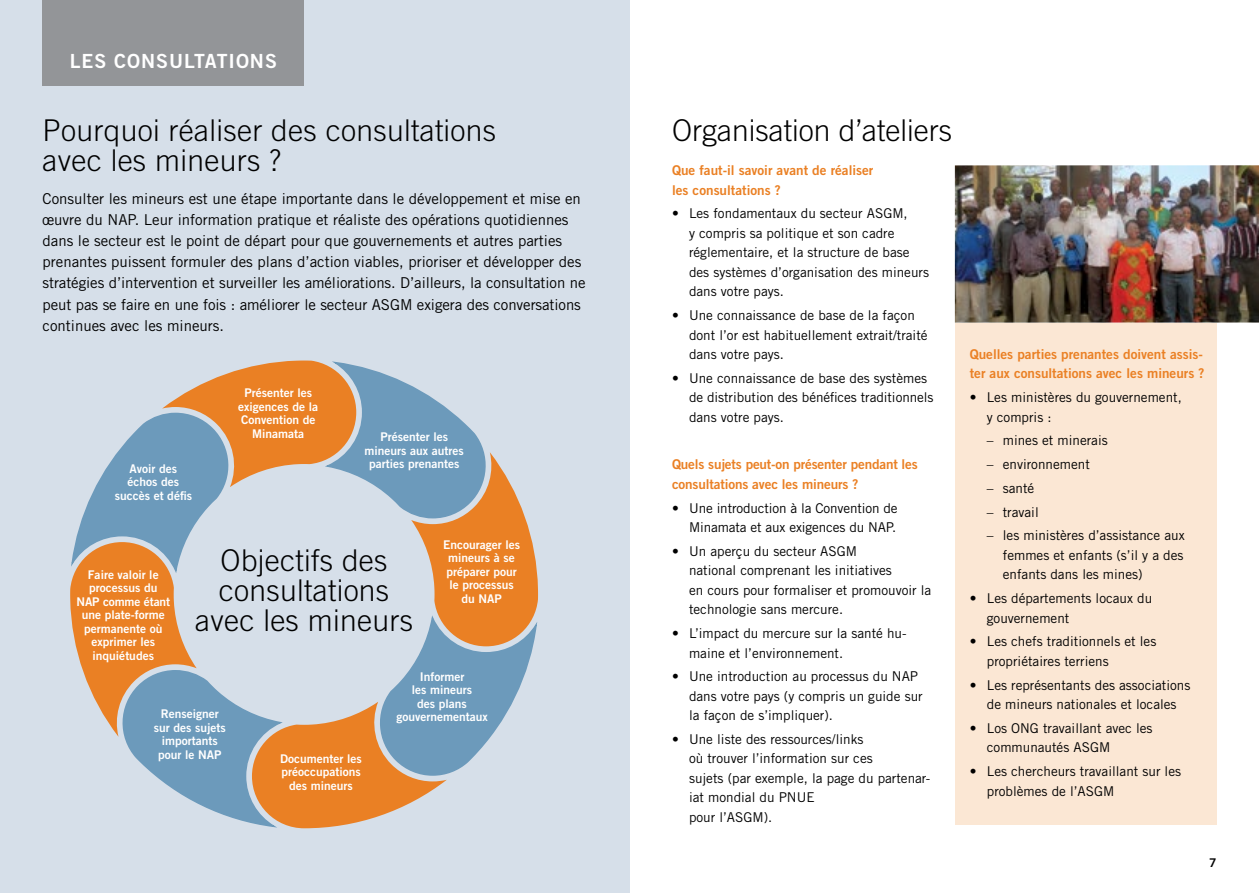
<style>
.page{position:relative;width:1259px;height:893px;background:#fff}
.page>*{position:absolute;margin:0;border:0;box-sizing:border-box;transform-origin:0 0}
.t1{font:300 30px/30px "Trade Gothic LT Std";letter-spacing:.01em;color:#000;text-align:center}
.t2{font:19.5px "Trade Gothic LT Std Bd 2";letter-spacing:.05em;color:#fff}
.t3{font:15px/21px "Trade Gothic LT Std";color:#000}
.t4{font:13.5px/19.5px "Trade Gothic LT Std";color:#000}
.t5{font:13.5px/19.5px "Trade Gothic LT Std Bd 2";color:#ea8024}
.t6{font:12px/13.5px "Trade Gothic LT Std Bd 2";color:#fff;text-align:center}
.t7{font:12px "Trade Gothic LT Std Bd 2";color:#000}
</style>
<div class="page">
<div style="left:0;top:0;width:629px;height:893px;background:#d6dfe9"></div>
<div style="left:955px;top:323px;width:261px;height:501px;background:#fbe7d4"></div>
<svg style="left:70px;top:360px;width:468px;height:468px"></svg>
<div style="left:43px;top:0;width:261px;height:85px;background:#939598"></div>
<img style="left:955px;top:165px;width:304px;height:158px">
<h2 class="t2" style="left:70px;top:49px;width:209px">LES CONSULTATIONS</h2>
<h1 class="t1" style="left:43px;top:115px;width:455px;text-align:left">Pourquoi réaliser des consultations avec les mineurs ?</h1>
<p class="t3" style="left:43px;top:188px;width:544px">Consulter les mineurs est une étape importante dans le développement et mise en œuvre du NAP. Leur information pratique et réaliste des opérations quotidiennes dans le secteur est le point de départ pour que gouvernements et autres parties prenantes puissent formuler des plans d’action viables, prioriser et développer des stratégies d’intervention et surveiller les améliorations. D’ailleurs, la consultation ne peut pas se faire en une fois : améliorer le secteur ASGM exigera des conversations continues avec les mineurs.</p>
<p class="t6" style="left:115px;top:462px;width:79px">Avoir des échos des succès et défis</p>
<p class="t6" style="left:238px;top:386px;width:81px">Présenter les exigences de la<br>Convention de<br>Minamata</p>
<p class="t6" style="left:364px;top:430px;width:101px">Présenter les mineurs aux autres parties prenantes</p>
<p class="t6" style="left:76px;top:568px;width:95px">Faire valoir le processus du<br>NAP comme étant une plate-forme permanente où exprimer les inquiétudes</p>
<h1 class="t1" style="left:195px;top:545px;width:219px">Objectifs des consultations avec les mineurs</h1>
<p class="t6" style="left:443px;top:538px;width:78px">Encourager les mineurs à se préparer pour le processus du NAP</p>
<p class="t6" style="left:154px;top:707px;width:73px">Renseigner sur des sujets importants pour le NAP</p>
<p class="t6" style="left:280px;top:751px;width:83px">Documenter les préoccupations des mineurs</p>
<p class="t6" style="left:396px;top:669px;width:93px">Informer<br>les mineurs<br>des plans gouvernementaux</p>
<h1 class="t1" style="left:672px;top:115px;width:281px">Organisation d’ateliers</h1>
<p class="t5" style="left:672px;top:160px;width:203px">Que faut-il savoir avant de réaliser les consultations ?</p>
<p class="t4" style="left:689px;top:204px;width:241px;text-indent:-17px">• Les fondamentaux du secteur ASGM,<br>y compris sa politique et son cadre réglementaire, et la structure de base des systèmes d’organisation des mineurs dans votre pays.</p>
<p class="t4" style="left:689px;top:305px;width:240px;text-indent:-17px">• Une connaissance de base de la façon dont l’or est habituellement extrait/traité dans votre pays.</p>
<p class="t4" style="left:689px;top:368px;width:246px;text-indent:-17px">• Une connaissance de base des systèmes de distribution des bénéfices traditionnels dans votre pays.</p>
<p class="t5" style="left:672px;top:454px;width:247px">Quels sujets peut-on présenter pendant les consultations avec les mineurs ?</p>
<p class="t4" style="left:672px;top:498px;width:227px;text-align:right">• Une introduction à la Convention de<br>Minamata et aux exigences du NAP.</p>
<p class="t4" style="left:689px;top:541px;width:244px;text-indent:-17px">• Un aperçu du secteur ASGM<br>national comprenant les initiatives<br>en cours pour formaliser et promouvoir la technologie sans mercure.</p>
<p class="t4" style="left:689px;top:623px;width:219px;text-indent:-17px">• L’impact du mercure sur la santé hu&shy;maine et l’environnement.</p>
<p class="t4" style="left:689px;top:666px;width:235px;text-indent:-17px">• Une introduction au processus du NAP dans votre pays (y compris un guide sur la façon de s’impliquer).</p>
<p class="t4" style="left:689px;top:729px;width:243px;text-indent:-17px">• Une liste des ressources/links<br>où trouver l’information sur ces<br>sujets (par exemple, la page du partenar&shy;iat mondial du PNUE<br>pour l’ASGM).</p>
<p class="t5" style="left:969px;top:344px;width:236px">Quelles parties prenantes doivent assis&shy;ter aux consultations avec les mineurs ?</p>
<p class="t4" style="left:986px;top:387px;width:196px;text-indent:-17px">• Les ministères du gouvernement, y compris :</p>
<p class="t4" style="left:986px;top:431px;width:122px">– mines et minerais</p>
<p class="t4" style="left:986px;top:454px;width:105px">– environnement</p>
<p class="t4" style="left:986px;top:478px;width:49px">– santé</p>
<p class="t4" style="left:986px;top:502px;width:53px">– travail</p>
<p class="t4" style="left:1003px;top:526px;width:183px;text-align:justify;text-indent:-16px">– les ministères d’assistance aux femmes et enfants (s’il y a des enfants dans les mines)</p>
<p class="t4" style="left:987px;top:588px;width:167px;text-indent:-17px">• Les départements locaux du gouvernement</p>
<p class="t4" style="left:987px;top:632px;width:171px;text-indent:-17px">• Les chefs traditionnels et les propriétaires terriens</p>
<p class="t4" style="left:970px;top:675px;width:222px;text-align:center">• Les représentants des associations de mineurs nationales et locales</p>
<p class="t4" style="left:987px;top:718px;width:167px;text-indent:-17px">• Los ONG travaillant avec les communautés ASGM</p>
<p class="t4" style="left:987px;top:761px;width:196px;text-indent:-17px">• Les chercheurs travaillant sur les problèmes de l’ASGM</p>
<p class="t7" style="left:1209px;top:855px;width:9px">7</p>
</div>
